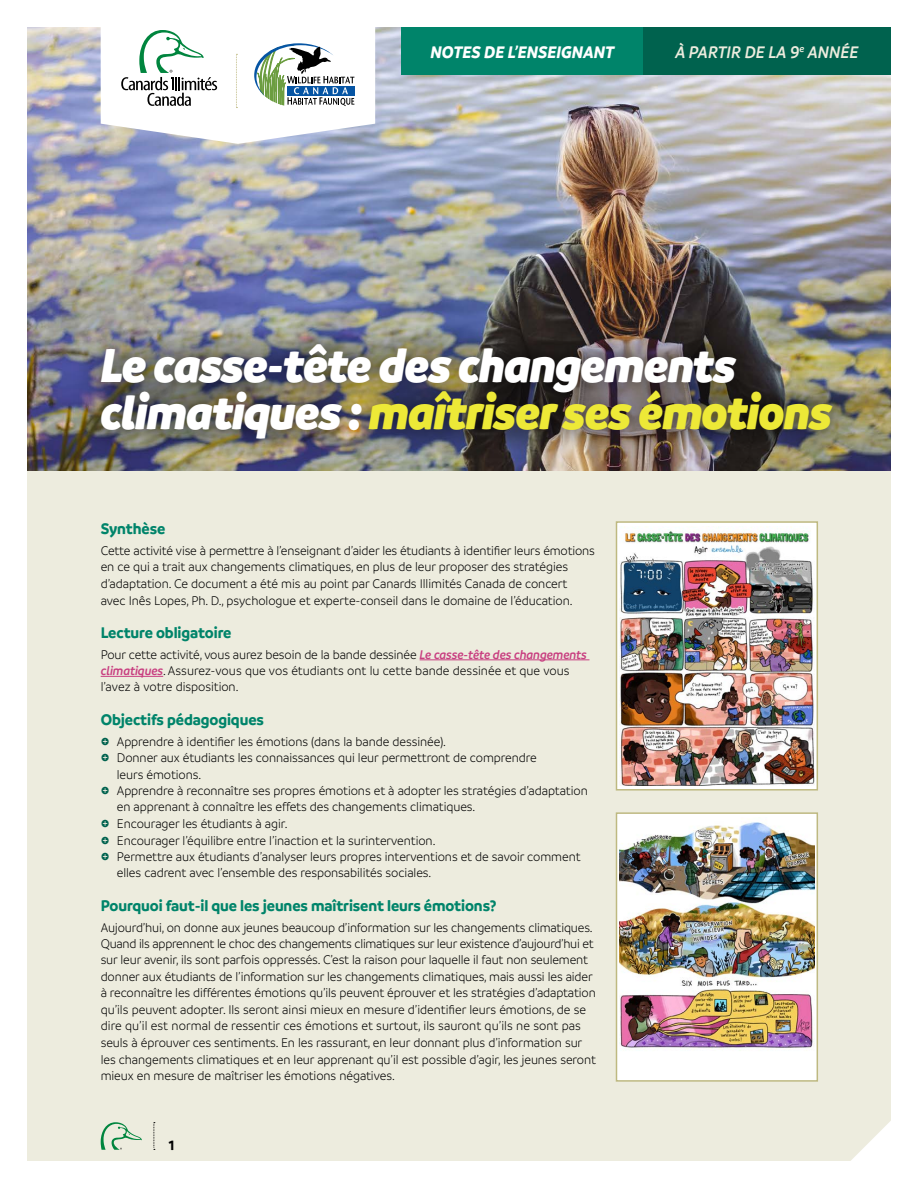
<style>
.page{position:relative;width:918px;height:1188px;background:#fff}
.page>*{position:absolute;margin:0;border:0;box-sizing:border-box;transform-origin:0 0}
.t1{font:italic 900 51px/46.5px "Branding";letter-spacing:-.02em;color:#fff;scale:.94 1}
.t2{font:italic 700 18px "Branding";color:#fff;scale:.96 1}
.t3{font:italic 600 18px "Branding";color:#edecde;scale:.96 1}
.t4{font:700 16.5px "Branding";letter-spacing:-.005em;color:#00846a;scale:.94 1}
.t5{font:700 14.25px "Branding";color:#000;scale:.96 1}
.t6{font:300 13.5px/16.5px "Branding";letter-spacing:-.005em;color:#000;scale:.94 1}
.s1{color:#ede937}
.s2{font-weight:600;font-style:italic;color:#c83e80}
.s3{font-family:"Entypo";font-weight:400;font-size:18px;color:#00624e}
</style>
<div class="page">
<div style="left:27px;top:471px;width:864px;height:690px;background:#edecde"></div>
<img style="left:27px;top:27px;width:864px;height:444px">
<svg style="left:101px;top:1122px;width:41px;height:28px"></svg>
<svg style="left:154px;top:1122px;width:1px;height:28px"></svg>
<hr style="left:420px;top:660px;width:169px;height:1px;background:#c83e80">
<hr style="left:101px;top:676px;width:62px;height:1px;background:#c83e80">
<svg style="left:101px;top:27px;width:274px;height:117px"></svg>
<div style="left:616px;top:522px;width:201px;height:268px;background:#fff"></div>
<img style="left:620px;top:526px;width:194px;height:260px">
<div style="left:616px;top:521px;width:202px;height:270px;border:2px solid #beb981"></div>
<div style="left:616px;top:813px;width:201px;height:268px;background:#fff"></div>
<img style="left:620px;top:822px;width:194px;height:229px">
<div style="left:616px;top:812px;width:202px;height:270px;border:2px solid #beb981"></div>
<div style="left:643px;top:27px;width:248px;height:48px;background:#00624e"></div>
<div style="left:401px;top:27px;width:242px;height:48px;background:#00846a"></div>
<img style="left:73px;top:316px;width:787px;height:151px">
<h2 class="t2" style="left:431px;top:42px;width:193px">NOTES DE L’ENSEIGNANT</h2>
<h2 class="t3" style="left:676px;top:42px;width:192px">À PARTIR DE LA 9<sup>e</sup> ANNÉE</h2>
<h1 class="t1" style="left:101px;top:343px;width:780px">Le casse-tête des changements climatiques : <span class="s1">maîtriser ses émotions</span></h1>
<p class="t4" style="left:101px;top:519px;width:70px">Synthèse</p>
<p class="t6" style="left:101px;top:543px;width:527px">Cette activité vise à permettre à l’enseignant d’aider les étudiants à identifier leurs émotions en ce qui a trait aux changements climatiques, en plus de leur proposer des stratégies d’adaptation. Ce document a été mis au point par Canards Illimités Canada de concert avec Inês Lopes, Ph. D., psychologue et experte-conseil dans le domaine de l’éducation.</p>
<p class="t4" style="left:101px;top:623px;width:141px">Lecture obligatoire</p>
<p class="t6" style="left:101px;top:646px;width:519px">Pour cette activité, vous aurez besoin de la bande dessinée <span class="s2">Le casse-tête des changements climatiques</span>. Assurez-vous que vos étudiants ont lu cette bande dessinée et que vous l’avez à votre disposition.</p>
<p class="t4" style="left:101px;top:710px;width:175px">Objectifs pédagogiques</p>
<p class="t6" style="left:101px;top:733px;width:369px"><span class="s3">Z</span> Apprendre à identifier les émotions (dans la bande dessinée).</p>
<p class="t6" style="left:101px;top:750px;width:465px"><span class="s3">Z</span> Donner aux étudiants les connaissances qui leur permettront de comprendre</p>
<p class="t6" style="left:117px;top:766px;width:91px">leurs émotions.</p>
<p class="t6" style="left:101px;top:783px;width:520px"><span class="s3">Z</span> Apprendre à reconnaître ses propres émotions et à adopter les stratégies d’adaptation</p>
<p class="t6" style="left:117px;top:799px;width:383px">en apprenant à connaître les effets des changements climatiques.</p>
<p class="t6" style="left:101px;top:816px;width:200px"><span class="s3">Z</span> Encourager les étudiants à agir.</p>
<p class="t6" style="left:101px;top:832px;width:358px"><span class="s3">Z</span> Encourager l’équilibre entre l’inaction et la surintervention.</p>
<p class="t6" style="left:101px;top:849px;width:512px"><span class="s3">Z</span> Permettre aux étudiants d’analyser leurs propres interventions et de savoir comment</p>
<p class="t6" style="left:117px;top:865px;width:336px">elles cadrent avec l’ensemble des responsabilités sociales.</p>
<p class="t4" style="left:101px;top:896px;width:423px">Pourquoi faut-il que les jeunes maîtrisent leurs émotions?</p>
<p class="t6" style="left:101px;top:919px;width:528px">Aujourd’hui, on donne aux jeunes beaucoup d’information sur les changements climatiques.<br>Quand ils apprennent le choc des changements climatiques sur leur existence d’aujourd’hui et sur leur avenir, ils sont parfois oppressés. C’est la raison pour laquelle il faut non seulement donner aux étudiants de l’information sur les changements climatiques, mais aussi les aider à reconnaître les différentes émotions qu’ils peuvent éprouver et les stratégies d’adaptation qu’ils peuvent adopter. Ils seront ainsi mieux en mesure d’identifier leurs émotions, de se dire qu’il est normal de ressentir ces émotions et surtout, ils sauront qu’ils ne sont pas seuls à éprouver ces sentiments. En les rassurant, en leur donnant plus d’information sur les changements climatiques et en leur apprenant qu’il est possible d’agir, les jeunes seront mieux en mesure de maîtriser les émotions négatives.</p>
<p class="t5" style="left:169px;top:1137px;width:7px">1</p>
</div>
